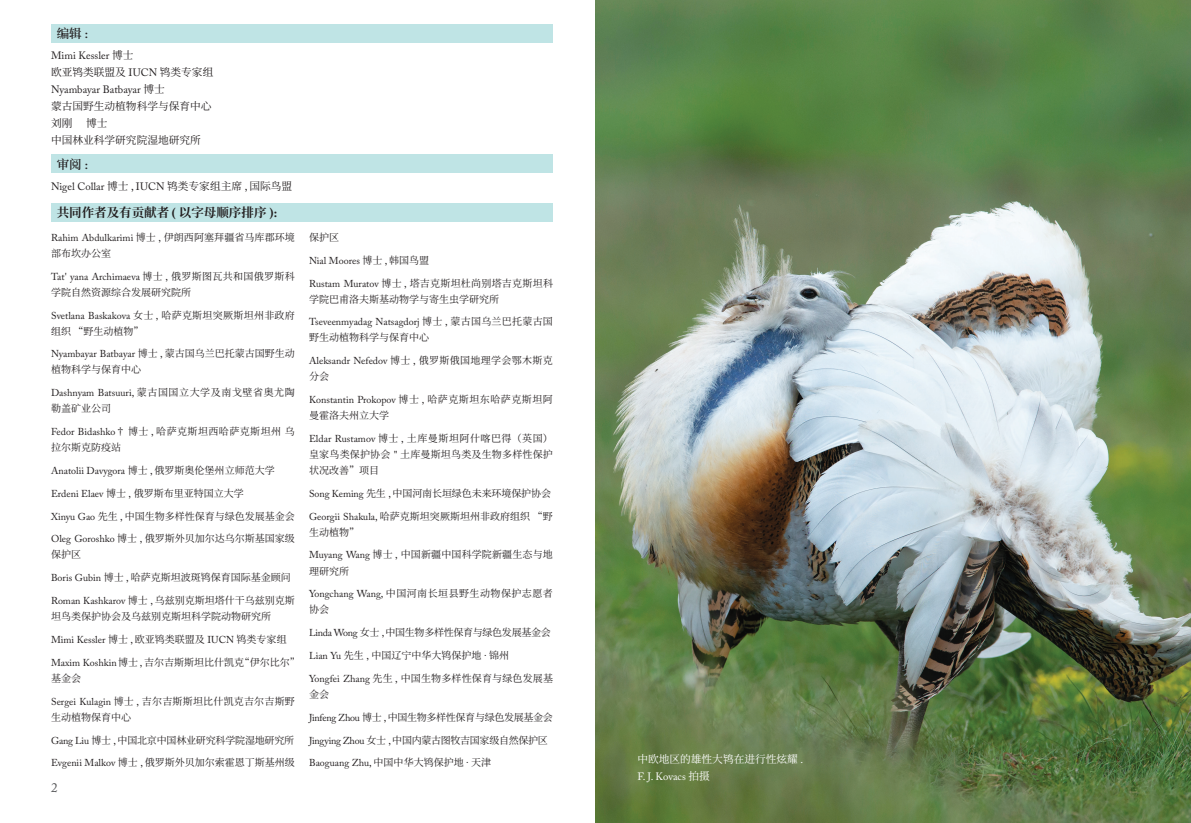
<style>
.page{position:relative;width:1191px;height:823px;background:#fff}
.page>*{position:absolute;margin:0;border:0;box-sizing:border-box;transform-origin:0 0}
.t1{font:13px "Adobe Caslon Pro";color:#57585a}
.二级标题__12_5{font:700 12.5px "Source Han Serif CN";color:#231f20}
.二级标题__12_5-2{font:600 12.5px "Source Han Serif CN";color:#231f20}
.正文__10_7{font:10.7px "Adobe Caslon Pro";color:#231f20}
.正文__10_7-2{font:10.7px "Source Han Serif CN";color:#231f20}
.正文__10_7-3{font:10.7px "Source Han Serif CN";color:#fff}
.正文__10_7-4{font:10.7px "Adobe Caslon Pro";color:#fff}
.正文__10_7-5{font:10px/16px "Source Han Serif CN";color:#231f20}
.正文__10_7-6{font:10px/16px "Adobe Caslon Pro";color:#231f20}
.正文__10_7-7{font:10px "Source Han Serif CN";letter-spacing:-.03em;color:#231f20}
.正文__10_7-8{font:10px/16px "Source Han Serif CN";letter-spacing:.045em;color:#231f20}
.正文__10_7-9{font:10px/16px "Source Han Serif CN";letter-spacing:.02em;color:#231f20}
.正文__10_7-10{font:10px "Source Han Serif CN";letter-spacing:-.02em;color:#231f20}
.s1{font-family:"Adobe Caslon Pro"}
.s2{font-family:"Source Han Serif CN"}
</style>
<div class="page">
<div style="left:51px;top:24px;width:502px;height:18px;background:#bfe4e5"></div>
<div style="left:51px;top:155px;width:502px;height:18px;background:#bfe4e5"></div>
<div style="left:51px;top:203px;width:502px;height:18px;background:#bfe4e5"></div>
<img style="left:595px;top:0;width:596px;height:822px">
<p class="二级标题__12_5-2" style="left:57px;top:26px;width:33px">编辑<span class="s1">:</span></p>
<p class="正文__10_7" style="left:51px;top:49px;width:84px">Mimi Kessler <span class="s2">博士</span></p>
<p class="正文__10_7-2" style="left:51px;top:66px;width:164px">欧亚鸨类联盟及 <span class="s1">IUCN</span> 鸨类专家组</p>
<p class="正文__10_7" style="left:51px;top:83px;width:115px">Nyambayar Batbayar <span class="s2">博士</span></p>
<p class="正文__10_7-2" style="left:51px;top:100px;width:162px">蒙古国野生动植物科学与保育中心</p>
<p class="正文__10_7-2" style="left:51px;top:117px;width:23px">刘刚</p>
<p class="正文__10_7-2" style="left:86px;top:117px;width:23px">博士</p>
<p class="正文__10_7-2" style="left:51px;top:134px;width:151px">中国林业科学研究院湿地研究所</p>
<p class="二级标题__12_5-2" style="left:57px;top:157px;width:33px">审阅<span class="s1">:</span></p>
<p class="正文__10_7" style="left:51px;top:180px;width:243px">Nigel Collar <span class="s2">博士</span> , IUCN <span class="s2">鸨类专家组主席</span> , <span class="s2">国际鸟盟</span></p>
<p class="二级标题__12_5" style="left:57px;top:205px;width:222px">共同作者及有贡献者 <span class="s1">(</span> 以字母顺序排序 <span class="s1">):</span></p>
<p class="正文__10_7-5" style="left:51px;top:229px;width:245px"><span class="s1">Rahim Abdulkarimi</span> 博士 <span class="s1">,</span> 伊朗西阿塞拜疆省马库郡环境部布坎办公室</p>
<p class="正文__10_7-5" style="left:51px;top:268px;width:245px"><span class="s1">Tat' yana Archimaeva</span> 博士 <span class="s1">,</span> 俄罗斯图瓦共和国俄罗斯科学院自然资源综合发展研究院所</p>
<p class="正文__10_7-5" style="left:51px;top:307px;width:245px"><span class="s1">Svetlana Baskakova</span> 女士 <span class="s1">,</span> 哈萨克斯坦突厥斯坦州非政府组织 “野生动植物”</p>
<p class="正文__10_7-5" style="left:51px;top:346px;width:245px"><span class="s1">Nyambayar Batbayar</span> 博士 <span class="s1">,</span> 蒙古国乌兰巴托蒙古国野生动植物科学与保育中心</p>
<p class="正文__10_7-5" style="left:51px;top:384px;width:245px"><span class="s1">Dashnyam Batsuuri,</span> 蒙古国国立大学及南戈壁省奥尤陶勒盖矿业公司</p>
<p class="正文__10_7-8" style="left:51px;top:423px;width:245px"><span class="s1">Fedor Bidashko</span>† 博士 <span class="s1">,</span> 哈萨克斯坦西哈萨克斯坦州乌拉尔斯克防疫站</p>
<p class="正文__10_7-6" style="left:51px;top:462px;width:225px">Anatolii Davygora <span class="s2">博士</span> , <span class="s2">俄罗斯奥伦堡州立师范大学</span></p>
<p class="正文__10_7-5" style="left:51px;top:485px;width:194px"><span class="s1">Erdeni Elaev</span> 博士 <span class="s1">,</span> 俄罗斯布里亚特国立大学</p>
<p class="正文__10_7-5" style="left:51px;top:508px;width:245px"><span class="s1">Xinyu Gao</span> 先生 <span class="s1">,</span> 中国生物多样性保育与绿色发展基金会</p>
<p class="正文__10_7-5" style="left:51px;top:530px;width:245px"><span class="s1">Oleg Goroshko</span> 博士 <span class="s1">,</span> 俄罗斯外贝加尔达乌尔斯基国家级保护区</p>
<p class="正文__10_7-5" style="left:51px;top:569px;width:241px"><span class="s1">Boris Gubin</span> 博士 <span class="s1">,</span> 哈萨克斯坦波斑鸨保育国际基金顾问</p>
<p class="正文__10_7-5" style="left:51px;top:592px;width:245px"><span class="s1">Roman Kashkarov</span> 博士 <span class="s1">,</span> 乌兹别克斯坦塔什干乌兹别克斯坦鸟类保护协会及乌兹别克斯坦科学院动物研究所</p>
<p class="正文__10_7-6" style="left:51px;top:631px;width:237px">Mimi Kessler <span class="s2">博士</span> , <span class="s2">欧亚鸨类联盟及</span> IUCN <span class="s2">鸨类专家组</span></p>
<p class="正文__10_7-5" style="left:51px;top:654px;width:250px"><span class="s1">Maxim Koshkin</span>博士<span class="s1">,</span> 吉尔吉斯斯坦比什凯克“伊尔比尔”基金会</p>
<p class="正文__10_7-9" style="left:51px;top:692px;width:245px"><span class="s1">Sergei Kulagin</span> 博士 <span class="s1">,</span> 吉尔吉斯斯坦比什凯克吉尔吉斯野生动植物保育中心</p>
<p class="正文__10_7-10" style="left:51px;top:733px;width:245px"><span class="s1">Gang Liu</span> 博士 <span class="s1">,</span> 中国北京中国林业研究科学院湿地研究所</p>
<p class="正文__10_7-5" style="left:51px;top:754px;width:245px"><span class="s1">Evgenii Malkov</span> 博士 <span class="s1">,</span> 俄罗斯外贝加尔索霍恩丁斯基州级</p>
<h1 class="t1" style="left:51px;top:779px;width:8px">2</h1>
<p class="正文__10_7-5" style="left:309px;top:229px;width:31px">保护区</p>
<p class="正文__10_7-6" style="left:309px;top:252px;width:122px">Nial Moores <span class="s2">博士</span> , <span class="s2">韩国鸟盟</span></p>
<p class="正文__10_7-5" style="left:309px;top:275px;width:245px"><span class="s1">Rustam Muratov</span> 博士 <span class="s1">,</span> 塔吉克斯坦杜尚别塔吉克斯坦科学院巴甫洛夫斯基动物学与寄生虫学研究所</p>
<p class="正文__10_7-6" style="left:309px;top:314px;width:245px">Tseveenmyadag Natsagdorj <span class="s2">博士</span> , <span class="s2">蒙古国乌兰巴托蒙古国野生动植物科学与保育中心</span></p>
<p class="正文__10_7-6" style="left:309px;top:352px;width:245px">Aleksandr Nefedov <span class="s2">博士</span> , <span class="s2">俄罗斯俄国地理学会鄂木斯克分会</span></p>
<p class="正文__10_7-5" style="left:309px;top:391px;width:245px"><span class="s1">Konstantin Prokopov</span> 博士 <span class="s1">,</span> 哈萨克斯坦东哈萨克斯坦阿曼霍洛夫州立大学</p>
<p class="正文__10_7-5" style="left:309px;top:430px;width:245px;text-align:justify"><span class="s1">Eldar Rustamov</span> 博士 <span class="s1">,</span> 土库曼斯坦阿什喀巴得（英国）皇家鸟类保护协会 <span class="s1">"</span> 土库曼斯坦鸟类及生物多样性保护状况改善”项目</p>
<p class="正文__10_7-5" style="left:309px;top:485px;width:243px"><span class="s1">Song Keming</span> 先生 <span class="s1">,</span> 中国河南长垣绿色未来环境保护协会</p>
<p class="正文__10_7-5" style="left:309px;top:508px;width:245px"><span class="s1">Georgii Shakula,</span> 哈萨克斯坦突厥斯坦州非政府组织 “野生动植物”</p>
<p class="正文__10_7-5" style="left:309px;top:546px;width:245px"><span class="s1">Muyang Wang</span> 博士 <span class="s1">,</span> 中国新疆中国科学院新疆生态与地理研究所</p>
<p class="正文__10_7-8" style="left:309px;top:585px;width:245px"><span class="s1">Yongchang Wang,</span> 中国河南长垣县野生动物保护志愿者协会</p>
<p class="正文__10_7-7" style="left:309px;top:626px;width:243px"><span class="s1">Linda Wong</span> 女士 <span class="s1">,</span> 中国生物多样性保育与绿色发展基金会</p>
<p class="正文__10_7-5" style="left:309px;top:647px;width:201px"><span class="s1">Lian Yu</span> 先生 <span class="s1">,</span> 中国辽宁中华大鸨保护地 <span class="s1">·</span> 锦州</p>
<p class="正文__10_7-5" style="left:309px;top:670px;width:245px"><span class="s1">Yongfei Zhang</span> 先生 <span class="s1">,</span> 中国生物多样性保育与绿色发展基金会</p>
<p class="正文__10_7-7" style="left:309px;top:711px;width:245px"><span class="s1">Jinfeng Zhou</span> 博士 <span class="s1">,</span> 中国生物多样性保育与绿色发展基金会</p>
<p class="正文__10_7-7" style="left:309px;top:733px;width:240px"><span class="s1">Jingying Zhou</span> 女士 <span class="s1">,</span> 中国内蒙古图牧吉国家级自然保护区</p>
<p class="正文__10_7-6" style="left:309px;top:754px;width:184px">Baoguang Zhu, <span class="s2">中国中华大鸨保护地</span> · <span class="s2">天津</span></p>
<p class="正文__10_7-3" style="left:637px;top:752px;width:167px">中欧地区的雄性大鸨在进行性炫耀 <span class="s1">.</span></p>
<p class="正文__10_7-4" style="left:637px;top:769px;width:74px">F. J. Kovacs <span class="s2">拍摄</span></p>
</div>
